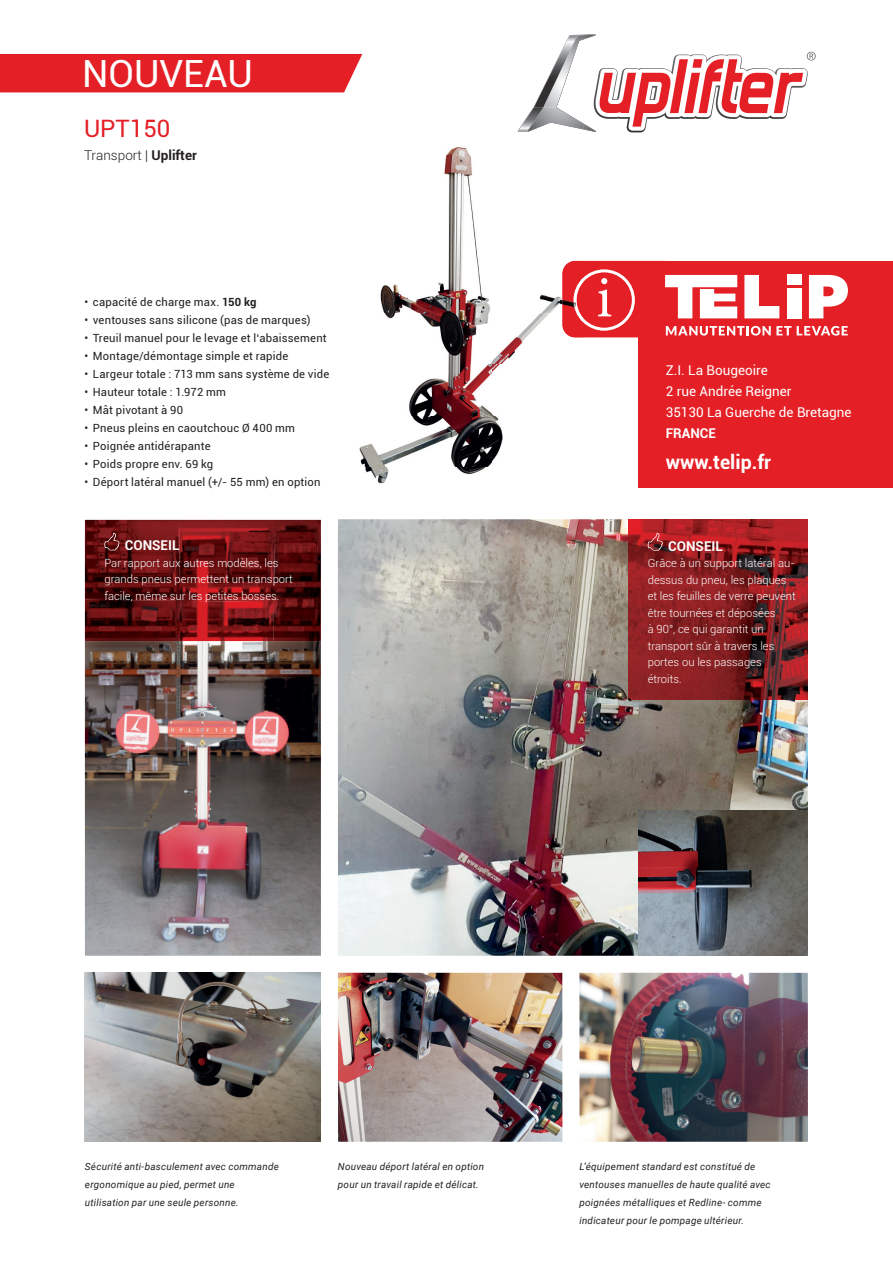
<style>
.page{position:relative;width:893px;height:1263px;background:#fff}
.page>*{position:absolute;margin:0;border:0;box-sizing:border-box;transform-origin:0 0}
.t1{font:60px "Minion Pro";color:#fff}
.t2{font:37.5px "Roboto";color:#fff}
.t3{font:24px "Roboto";color:#e41f25}
.t4{font:700 19.5px "Roboto";color:#fff}
.t5{font:13.5px/21px "Roboto";color:#fff}
.t6{font:700 13.5px "Roboto";color:#fff}
.t7{font:300 13.5px "Roboto";color:#231f20}
.t8{font:11.25px "Roboto";letter-spacing:.02em;color:#231f20}
.t9{font:300 11.25px/16.5px "Roboto";color:#fff}
.t10{font:italic 9.9px/18px "Roboto";letter-spacing:.025em;color:#231f20}
.s1{font-weight:700}
</style>
<div class="page">
<img style="left:338px;top:973px;width:224px;height:169px">
<img style="left:579px;top:973px;width:229px;height:169px">
<img style="left:85px;top:641px;width:236px;height:315px">
<img style="left:85px;top:973px;width:236px;height:169px">
<svg style="left:533px;top:34px;width:283px;height:98px"></svg>
<div style="left:562px;top:261px;width:115px;height:76px;background:#e41f25;border-radius:13px"></div>
<svg style="left:583px;top:269px;width:52px;height:62px"></svg>
<div style="left:639px;top:261px;width:254px;height:227px;background:#e41f25"></div>
<img style="left:444px;top:147px;width:139px;height:115px">
<img style="left:380px;top:262px;width:182px;height:51px">
<img style="left:359px;top:313px;width:224px;height:171px">
<img style="left:518px;top:116px;width:10px;height:15px">
<img style="left:528px;top:131px;width:55px;height:1px">
<img style="left:528px;top:108px;width:55px;height:23px">
<img style="left:562px;top:261px;width:21px;height:76px">
<img style="left:574px;top:278px;width:9px;height:44px">
<div style="left:0;top:54px;width:362px;height:38px;background:#e41f25"></div>
<img style="left:85px;top:520px;width:188px;height:79px">
<img style="left:273px;top:520px;width:48px;height:121px">
<img style="left:85px;top:599px;width:189px;height:42px">
<img style="left:338px;top:519px;width:470px;height:437px">
<img style="left:628px;top:519px;width:180px;height:180px">
<img style="left:638px;top:810px;width:170px;height:146px">
<svg style="left:104px;top:533px;width:15px;height:17px"></svg>
<svg style="left:648px;top:533px;width:15px;height:18px"></svg>
<svg style="left:665px;top:275px;width:72px;height:43px"></svg>
<svg style="left:744px;top:275px;width:35px;height:43px"></svg>
<div style="left:787px;top:288px;width:14px;height:30px;background:#fff"></div>
<div style="left:787px;top:275px;width:14px;height:10px;background:#fff"></div>
<svg style="left:809px;top:275px;width:39px;height:43px"></svg>
<svg style="left:666px;top:326px;width:125px;height:10px"></svg>
<svg style="left:797px;top:326px;width:51px;height:10px"></svg>
<h2 class="t2" style="left:82px;top:48px;width:172px">NOUVEAU</h2>
<h3 class="t3" style="left:84px;top:112px;width:88px">UPT150</h3>
<p class="t7" style="left:84px;top:146px;width:114px">Transport | <span class="s1">Uplifter</span></p>
<p class="t8" style="left:84px;top:294px;width:174px">• capacité de charge max. <span class="s1">150 kg</span></p>
<p class="t8" style="left:84px;top:312px;width:228px">• ventouses sans silicone (pas de marques)</p>
<p class="t8" style="left:84px;top:330px;width:244px">• Treuil manuel pour le levage et l‘abaissement</p>
<p class="t8" style="left:84px;top:348px;width:205px">• Montage/démontage simple et rapide</p>
<p class="t8" style="left:84px;top:366px;width:247px">• Largeur totale : 713 mm sans système de vide</p>
<p class="t8" style="left:84px;top:384px;width:143px">• Hauteur totale : 1.972 mm</p>
<p class="t8" style="left:84px;top:402px;width:100px">• Mât pivotant à 90</p>
<p class="t8" style="left:84px;top:420px;width:212px">• Pneus pleins en caoutchouc Ø 400 mm</p>
<p class="t8" style="left:84px;top:438px;width:128px">• Poignée antidérapante</p>
<p class="t8" style="left:84px;top:456px;width:130px">• Poids propre env. 69 kg</p>
<p class="t8" style="left:84px;top:474px;width:238px">• Déport latéral manuel (+/- 55 mm) en option</p>
<p class="t6" style="left:125px;top:536px;width:56px">CONSEIL</p>
<p class="t9" style="left:104px;top:554px;width:190px">Par rapport aux autres modèles, les grands pneus permettent un transport facile, même sur les petites bosses.</p>
<h1 class="t1" style="left:596px;top:257px;width:18px">i</h1>
<p class="t5" style="left:666px;top:359px;width:187px">Z.I. La Bougeoire<br>2 rue Andrée Reigner<br>35130 La Guerche de Bretagne</p>
<p class="t6" style="left:666px;top:423px;width:52px">FRANCE</p>
<h3 class="t4" style="left:666px;top:449px;width:107px">www.telip.fr</h3>
<p class="t6" style="left:668px;top:536px;width:56px">CONSEIL</p>
<p class="t9" style="left:648px;top:554px;width:149px">Grâce à un support latéral au&shy;dessus du pneu, les plaques et les feuilles de verre peuvent être tournées et déposées<br>à 90°, ce qui garantit un transport sûr à travers les portes ou les passages étroits.</p>
<p class="t10" style="left:85px;top:1157px;width:195px">Sécurité anti-basculement avec commande ergonomique au pied, permet une utilisation par une seule personne.</p>
<p class="t10" style="left:338px;top:1157px;width:148px">Nouveau déport latéral en option pour un travail rapide et délicat.</p>
<p class="t10" style="left:579px;top:1157px;width:193px">L‘équipement standard est constitué de ventouses manuelles de haute qualité avec poignées métalliques et Redline- comme indicateur pour le pompage ultérieur.</p>
</div>
